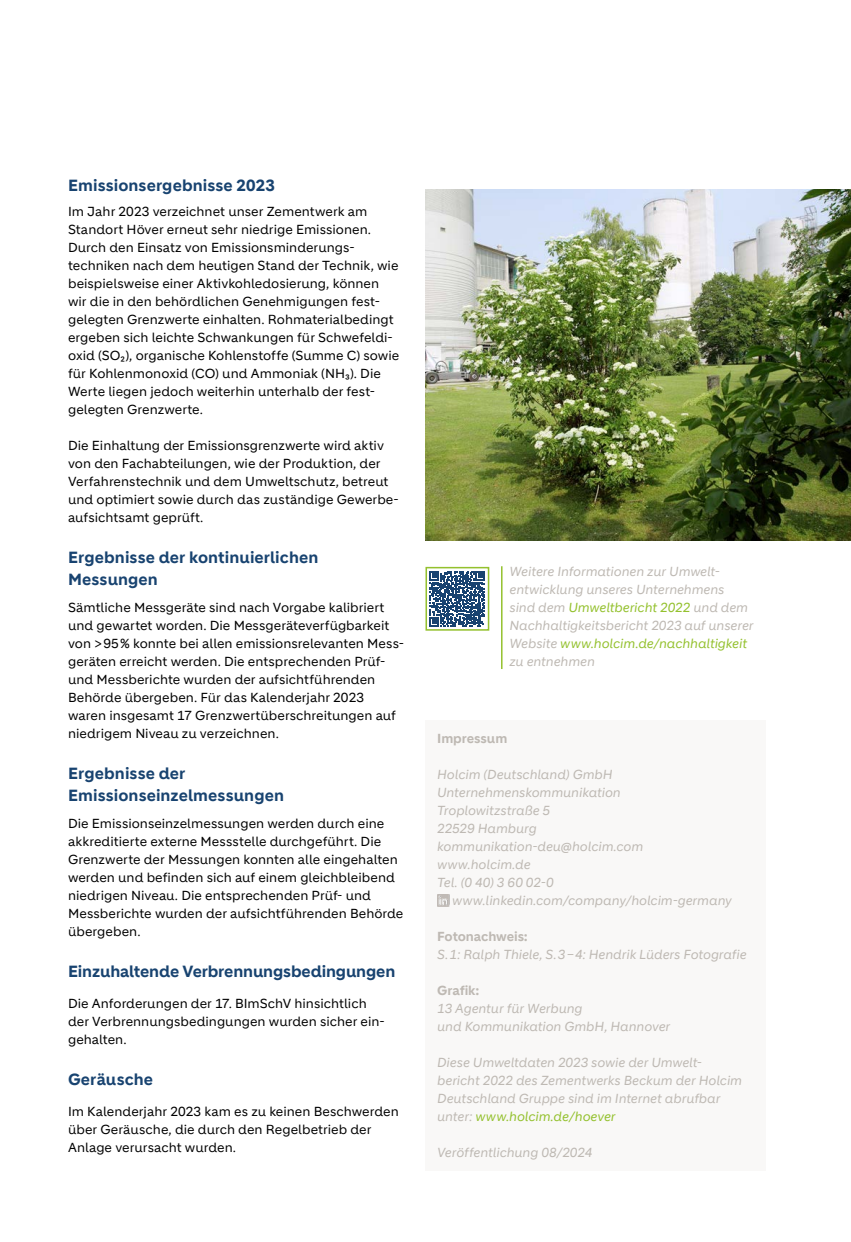
<style>
.page{position:relative;width:851px;height:1242px;background:#fff}
.page>*{position:absolute;margin:0;border:0;box-sizing:border-box;transform-origin:0 0}
.t1{font:700 15.75px/22.5px "Holcim";letter-spacing:.005em;color:#184370}
.t2{font:12.75px/18px "Holcim";color:#000}
.t3{font:italic 12.75px/18px "Holcim";letter-spacing:-.01em;color:#beb9b3}
.t4{font:700 12.75px "Holcim";letter-spacing:-.005em;color:#beb9b3}
.s1{color:#94c12e}
</style>
<div class="page">
<div style="left:425px;top:720px;width:340px;height:450px;background:#f9f8f7"></div>
<svg style="left:437px;top:894px;width:12px;height:12px"></svg>
<img style="left:425px;top:189px;width:425px;height:351px">
<hr style="left:501px;top:566px;width:1px;height:103px;background:#94c12e">
<svg style="left:429px;top:626px;width:52px;height:1px"></svg>
<svg style="left:429px;top:571px;width:56px;height:55px"></svg>
<div style="left:425px;top:567px;width:64px;height:63px;border:2px solid #94c12e"></div>
<p class="t1" style="left:68px;top:175px;width:208px">Emissionsergebnisse 2023</p>
<p class="t2" style="left:68px;top:203px;width:332px">Im Jahr 2023 verzeichnet unser Zementwerk am Standort Höver erneut sehr niedrige Emissionen.<br>Durch den Einsatz von Emissionsminderungs&shy;techniken nach dem heutigen Stand der Technik, wie beispielsweise einer Aktivkohledosierung, können wir die in den behördlichen Genehmigungen fest&shy;gelegten Grenzwerte einhalten. Rohmaterialbedingt ergeben sich leichte Schwankungen für Schwefeldi&shy;oxid (SO2), organische Kohlenstoffe (Summe C) sowie für Kohlenmonoxid (CO) und Ammoniak (NH3). Die Werte liegen jedoch weiterhin unterhalb der fest&shy;gelegten Grenzwerte.</p>
<p class="t2" style="left:68px;top:437px;width:332px">Die Einhaltung der Emissionsgrenzwerte wird aktiv von den Fachabteilungen, wie der Produktion, der Verfahrenstechnik und dem Umweltschutz, betreut und optimiert sowie durch das zuständige Gewerbe&shy;aufsichtsamt geprüft.</p>
<p class="t1" style="left:68px;top:546px;width:252px">Ergebnisse der kontinuierlichen<br>Messungen</p>
<p class="t2" style="left:68px;top:599px;width:337px">Sämtliche Messgeräte sind nach Vorgabe kalibriert und gewartet worden. Die Messgeräteverfügbarkeit von &gt;95% konnte bei allen emissionsrelevanten Mess&shy;geräten erreicht werden. Die entsprechenden Prüf&shy;und Messberichte wurden der aufsichtführenden Behörde übergeben. Für das Kalenderjahr 2023 waren insgesamt 17 Grenzwertüberschreitungen auf niedrigem Niveau zu verzeichnen.</p>
<p class="t1" style="left:68px;top:762px;width:217px">Ergebnisse der<br>Emissionseinzelmessungen</p>
<p class="t2" style="left:68px;top:815px;width:337px">Die Emissionseinzelmessungen werden durch eine akkreditierte externe Messstelle durchgeführt. Die Grenzwerte der Messungen konnten alle eingehalten werden und befinden sich auf einem gleichbleibend niedrigen Niveau. Die entsprechenden Prüf- und Messberichte wurden der aufsichtführenden Behörde übergeben.</p>
<p class="t1" style="left:68px;top:960px;width:329px">Einzuhaltende Verbrennungsbedingungen</p>
<p class="t2" style="left:68px;top:995px;width:318px">Die Anforderungen der 17. BImSchV hinsichtlich der Verbrennungsbedingungen wurden sicher ein&shy;gehalten.</p>
<p class="t1" style="left:68px;top:1068px;width:87px">Geräusche</p>
<p class="t2" style="left:68px;top:1103px;width:332px">Im Kalenderjahr 2023 kam es zu keinen Beschwerden über Geräusche, die durch den Regelbetrieb der<br>Anlage verursacht wurden.</p>
<p class="t3" style="left:509px;top:563px;width:245px">Weitere Informationen zur Umwelt&shy;entwicklung unseres Unternehmens<br>sind dem <span class="s1">Umweltbericht 2022</span> und dem Nachhaltigkeitsbericht 2023 auf unserer Website <span class="s1">www.holcim.de/nachhaltigkeit </span>zu entnehmen</p>
<p class="t4" style="left:437px;top:730px;width:72px">Impressum</p>
<p class="t3" style="left:437px;top:765px;width:208px">Holcim (Deutschland) GmbH<br>Unternehmenskommunikation<br>Troplowitzstraße 5<br>22529 Hamburg kommunikation-deu@holcim.com www.holcim.de<br>Tel. (0 40) 3 60 02-0</p>
<p class="t3" style="left:452px;top:891px;width:281px">www.linkedin.com/company/holcim-germany</p>
<p class="t4" style="left:437px;top:928px;width:92px">Fotonachweis:</p>
<p class="t3" style="left:437px;top:945px;width:311px">S.1: Ralph Thiele, S.3–4: Hendrik Lüders Fotografie</p>
<p class="t4" style="left:437px;top:982px;width:44px">Grafik:</p>
<p class="t3" style="left:437px;top:999px;width:234px">13 Agentur für Werbung<br>und Kommunikation GmbH, Hannover</p>
<p class="t3" style="left:437px;top:1053px;width:306px">Diese Umweltdaten 2023 sowie der Umwelt&shy;bericht 2022 des Zementwerks Beckum der Holcim Deutschland Gruppe sind im Internet abrufbar unter: <span class="s1">www.holcim.de/hoever</span></p>
<p class="t3" style="left:437px;top:1143px;width:157px">Veröffentlichung 08/2024</p>
</div>
